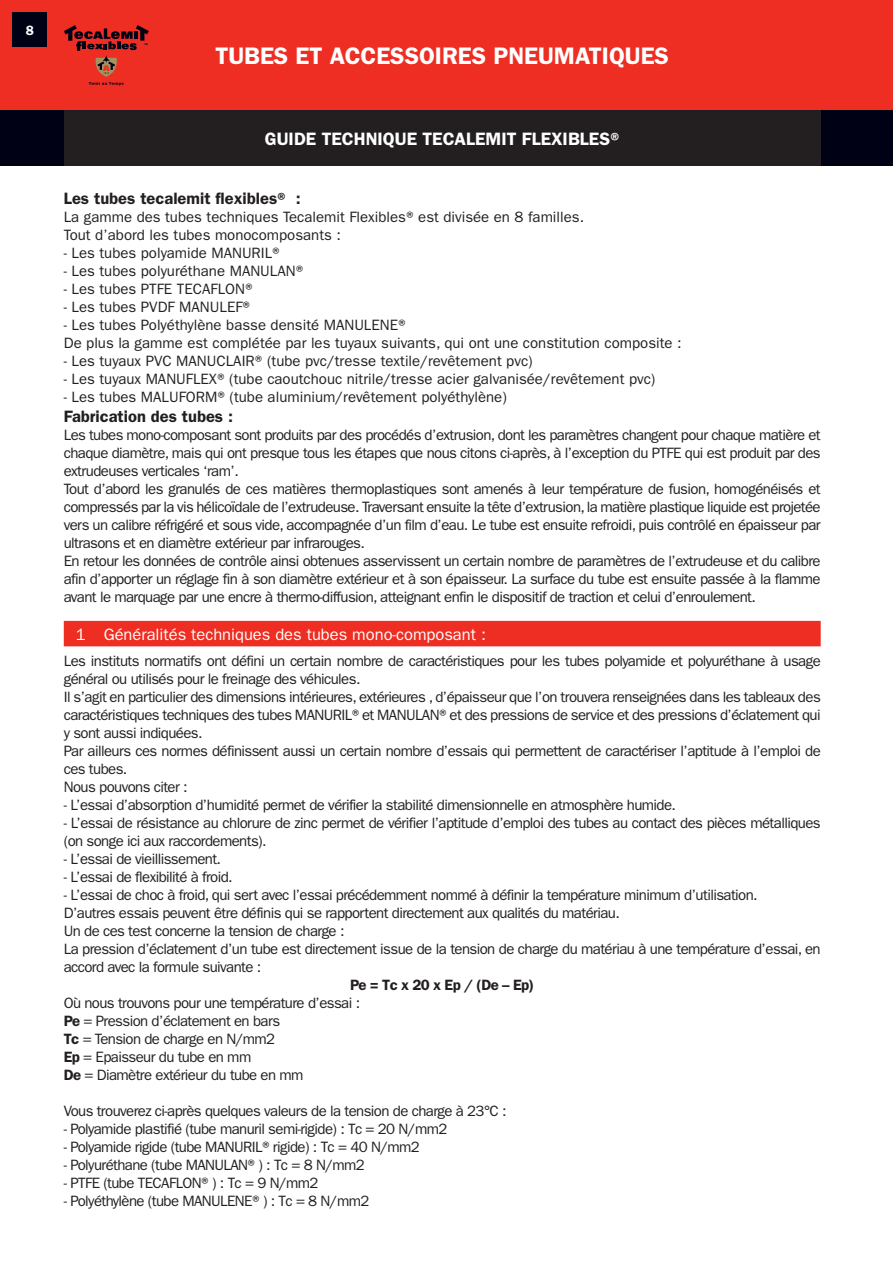
<style>
.page{position:relative;width:893px;height:1263px;background:#fff}
.page>*{position:absolute;margin:0;border:0;box-sizing:border-box;transform-origin:0 0}
.t1{font:600 24px "Franklin Gothic";color:#fff}
.t2{font:600 18px "Franklin Gothic";color:#fff}
.t3{font:600 16.5px "Franklin Gothic";color:#231f20}
.t4{font:16.5px "Franklin Gothic";color:#fff}
.t5{font:15px/18px "Franklin Gothic";letter-spacing:-.04em;color:#231f20;text-align:justify}
.t6{font:15px "Franklin Gothic";color:#231f20}
.t7{font:600 15px "Franklin Gothic";letter-spacing:-.04em;color:#231f20}
.t8{font:600 13.5px "Franklin Gothic";color:#fff}
.s1{font-weight:600}
</style>
<div class="page">
<div style="left:0;top:0;width:893px;height:111px;background:#ee2e22"></div>
<div style="left:0;top:111px;width:893px;height:55px;background:#010116"></div>
<svg style="left:64px;top:25px;width:85px;height:61px"></svg>
<div style="left:13px;top:13px;width:34px;height:34px;background:#010116"></div>
<div style="left:64px;top:621px;width:757px;height:25px;background:#ee2e22"></div>
<div style="left:64px;top:111px;width:757px;height:55px;background:#231f20"></div>
<p class="t8" style="left:26px;top:22px;width:10px">8</p>
<p class="t1" style="left:215px;top:42px;width:455px">TUBES ET ACCESSOIRES PNEUMATIQUES</p>
<p class="t2" style="left:265px;top:128px;width:360px">GUIDE TECHNIQUE TECALEMIT FLEXIBLES®</p>
<p class="t3" style="left:64px;top:188px;width:239px">Les tubes tecalemit flexibles® :</p>
<p class="t6" style="left:64px;top:208px;width:522px">La gamme des tubes techniques Tecalemit Flexibles® est divisée en 8 familles.</p>
<p class="t6" style="left:64px;top:226px;width:279px">Tout d’abord les tubes monocomposants :</p>
<p class="t6" style="left:64px;top:244px;width:221px">- Les tubes polyamide MANURIL®</p>
<p class="t6" style="left:64px;top:262px;width:245px">- Les tubes polyuréthane MANULAN®</p>
<p class="t6" style="left:64px;top:280px;width:194px">- Les tubes PTFE TECAFLON®</p>
<p class="t6" style="left:64px;top:298px;width:192px">- Les tubes PVDF MANULEF®</p>
<p class="t6" style="left:64px;top:316px;width:347px">- Les tubes Polyéthylène basse densité MANULENE®</p>
<p class="t6" style="left:64px;top:334px;width:619px">De plus la gamme est complétée par les tuyaux suivants, qui ont une constitution composite :</p>
<p class="t6" style="left:64px;top:352px;width:470px">- Les tuyaux PVC MANUCLAIR® (tube pvc/tresse textile/revêtement pvc)</p>
<p class="t6" style="left:64px;top:370px;width:593px">- Les tuyaux MANUFLEX® (tube caoutchouc nitrile/tresse acier galvanisée/revêtement pvc)</p>
<p class="t6" style="left:64px;top:388px;width:445px">- Les tubes MALUFORM® (tube aluminium/revêtement polyéthylène)</p>
<p class="t3" style="left:64px;top:406px;width:171px">Fabrication des tubes :</p>
<p class="t5" style="left:64px;top:426px;width:758px">Les tubes mono-composant sont produits par des procédés d’extrusion, dont les paramètres changent pour chaque matière et chaque diamètre, mais qui ont presque tous les étapes que nous citons ci-après, à l’exception du PTFE qui est produit par des extrudeuses verticales ‘ram’.</p>
<p class="t5" style="left:64px;top:480px;width:758px">Tout d’abord les granulés de ces matières thermoplastiques sont amenés à leur température de fusion, homogénéisés et compressés par la vis hélicoïdale de l’extrudeuse. Traversant ensuite la tête d’extrusion, la matière plastique liquide est projetée vers un calibre réfrigéré et sous vide, accompagnée d’un film d’eau. Le tube est ensuite refroidi, puis contrôlé en épaisseur par ultrasons et en diamètre extérieur par infrarouges.</p>
<p class="t5" style="left:64px;top:552px;width:758px">En retour les données de contrôle ainsi obtenues asservissent un certain nombre de paramètres de l’extrudeuse et du calibre afin d’apporter un réglage fin à son diamètre extérieur et à son épaisseur. La surface du tube est ensuite passée à la flamme avant le marquage par une encre à thermo-diffusion, atteignant enfin le dispositif de traction et celui d’enroulement.</p>
<p class="t4" style="left:76px;top:625px;width:11px">1</p>
<p class="t4" style="left:104px;top:625px;width:384px">Généralités techniques des tubes mono-composant :</p>
<p class="t5" style="left:64px;top:652px;width:758px">Les instituts normatifs ont défini un certain nombre de caractéristiques pour les tubes polyamide et polyuréthane à usage général ou utilisés pour le freinage des véhicules.</p>
<p class="t5" style="left:64px;top:688px;width:758px">Il s’agit en particulier des dimensions intérieures, extérieures , d’épaisseur que l’on trouvera renseignées dans les tableaux des caractéristiques techniques des tubes MANURIL®et MANULAN®et des pressions de service et des pressions d’éclatement qui y sont aussi indiquées.</p>
<p class="t5" style="left:64px;top:742px;width:758px">Par ailleurs ces normes définissent aussi un certain nombre d’essais qui permettent de caractériser l’aptitude à l’emploi de ces tubes.</p>
<p class="t5" style="left:64px;top:778px;width:125px">Nous pouvons citer :</p>
<p class="t5" style="left:64px;top:796px;width:614px">- L’essai d’absorption d’humidité permet de vérifier la stabilité dimensionnelle en atmosphère humide.</p>
<p class="t5" style="left:64px;top:814px;width:758px">- L’essai de résistance au chlorure de zinc permet de vérifier l’aptitude d’emploi des tubes au contact des pièces métalliques (on songe ici aux raccordements).</p>
<p class="t5" style="left:64px;top:850px;width:159px">- L’essai de vieillissement.</p>
<p class="t5" style="left:64px;top:868px;width:170px">- L’essai de flexibilité à froid.</p>
<p class="t5" style="left:64px;top:886px;width:695px">- L’essai de choc à froid, qui sert avec l’essai précédemment nommé à définir la température minimum d’utilisation.</p>
<p class="t5" style="left:64px;top:904px;width:558px">D’autres essais peuvent être définis qui se rapportent directement aux qualités du matériau.</p>
<p class="t5" style="left:64px;top:922px;width:282px">Un de ces test concerne la tension de charge :</p>
<p class="t5" style="left:64px;top:940px;width:758px">La pression d’éclatement d’un tube est directement issue de la tension de charge du matériau à une température d’essai, en accord avec la formule suivante :</p>
<p class="t7" style="left:350px;top:976px;width:186px">Pe = Tc x 20 x Ep / (De – Ep)</p>
<p class="t5" style="left:64px;top:994px;width:298px">Où nous trouvons pour une température d’essai :</p>
<p class="t5" style="left:64px;top:1012px;width:218px"><span class="s1">Pe</span> = Pression d’éclatement en bars</p>
<p class="t5" style="left:64px;top:1030px;width:213px"><span class="s1">Tc</span> = Tension de charge en N/mm2</p>
<p class="t5" style="left:64px;top:1048px;width:189px"><span class="s1">Ep</span> = Epaisseur du tube en mm</p>
<p class="t5" style="left:64px;top:1066px;width:241px"><span class="s1">De</span> = Diamètre extérieur du tube en mm</p>
<p class="t5" style="left:64px;top:1102px;width:444px">Vous trouverez ci-après quelques valeurs de la tension de charge à 23°C :</p>
<p class="t5" style="left:64px;top:1120px;width:385px">- Polyamide plastifié (tube manuril semi-rigide) : Tc = 20 N/mm2</p>
<p class="t5" style="left:64px;top:1138px;width:358px">- Polyamide rigide (tube MANURIL®rigide) : Tc = 40 N/mm2</p>
<p class="t5" style="left:64px;top:1156px;width:303px">- Polyuréthane (tube MANULAN®) : Tc = 8 N/mm2</p>
<p class="t5" style="left:64px;top:1174px;width:256px">- PTFE (tube TECAFLON®) : Tc = 9 N/mm2</p>
<p class="t5" style="left:64px;top:1192px;width:307px">- Polyéthylène (tube MANULENE®) : Tc = 8 N/mm2</p>
</div>
